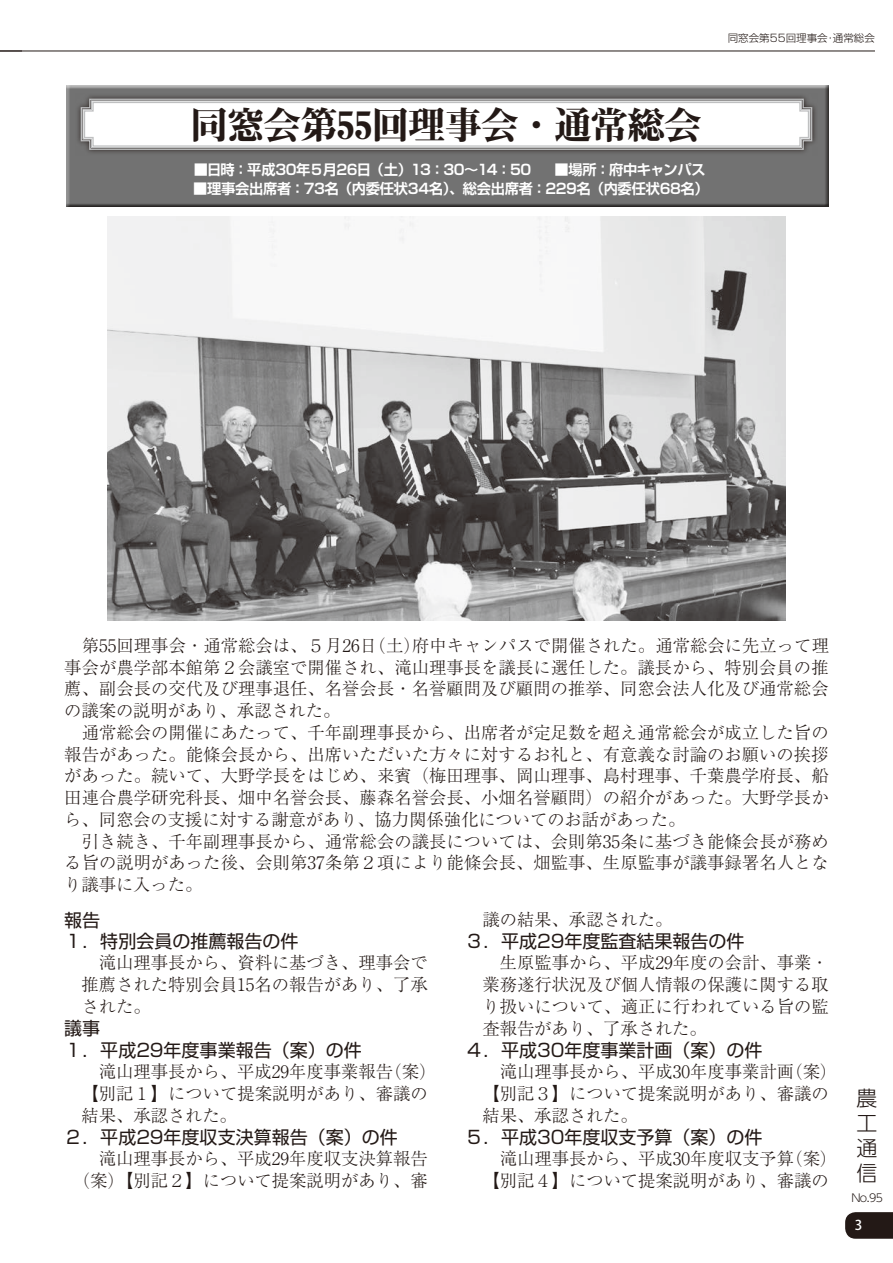
<style>
.page{position:relative;width:893px;height:1263px;background:#fff}
.page>*{position:absolute;margin:0;border:0;box-sizing:border-box;transform-origin:0 0}
.t1{font:37.65px "Midashi Min Pro MA31";letter-spacing:-.04em;color:#231916}
.t2{font:300 20.85px/25px "UD Shin Go Pro";color:#231916;text-align:justify}
.t3{font:18px/21.8px "Shin Go Pro";color:#231916}
.t4{font:300 17.25px/21.8px "Ryumin Pr 6 N";letter-spacing:.005em;color:#231916;text-align:justify}
.t5{font:700 14.25px "Shin Go Pro De";letter-spacing:-.025em;color:#fff}
.t6{font:500 13.5px "Koz Go Pro";color:#fff}
.t7{font:300 10.95px "UD Shin Go Pro";color:#231916}
.t8{font:300 10.5px "Shin Go Pro";color:#231916}
</style>
<div class="page">
<div style="left:63px;top:85px;width:767px;height:124px;background:#231916;opacity:.75"></div>
<div style="left:75px;top:93px;width:743px;height:63px;background:linear-gradient(to bottom,#656463,#666565)"></div>
<svg style="left:80px;top:98px;width:733px;height:53px"></svg>
<img style="left:107px;top:217px;width:679px;height:404px">
<svg style="left:845px;top:1212px;width:48px;height:27px"></svg>
<hr style="left:0;top:51px;width:875px;height:1px;background:#231916">
<p class="t8" style="left:728px;top:29px;width:149px">同窓会第55回理事会･通常総会</p>
<h1 class="t1" style="left:190px;top:95px;width:513px">同窓会第55回理事会・通常総会</h1>
<p class="t5" style="left:194px;top:158px;width:513px">■日時：平成30年５月26日（土）13：30～14：50 　■場所：府中キャンパス</p>
<p class="t5" style="left:193px;top:177px;width:517px">■理事会出席者：73名（内委任状34名）、総会出席者：229名（内委任状68名）</p>
<p class="t4" style="left:64px;top:634px;width:766px;text-align:left">　第55回理事会・通常総会は、５月26日(土)府中キャンパスで開催された。通常総会に先立って理事会が農学部本館第２会議室で開催され、滝山理事長を議長に選任した。議長から、特別会員の推薦、副会長の交代及び理事退任、名誉会長・名誉顧問及び顧問の推挙、同窓会法人化及び通常総会の議案の説明があり、承認された。<br>　通常総会の開催にあたって、千年副理事長から、出席者が定足数を超え通常総会が成立した旨の報告があった。能條会長から、出席いただいた方々に対するお礼と、有意義な討論のお願いの挨拶があった。続いて、大野学長をはじめ、来賓（梅田理事、岡山理事、島村理事、千葉農学府長、船田連合農学研究科長、畑中名誉会長、藤森名誉会長、小畑名誉顧問）の紹介があった。大野学長から、同窓会の支援に対する謝意があり、協力関係強化についてのお話があった。<br>　引き続き、千年副理事長から、通常総会の議長については、会則第35条に基づき能條会長が務める旨の説明があった後、会則第37条第２項により能條会長、畑監事、生原監事が議事録署名人となり議事に入った。</p>
<p class="t3" style="left:64px;top:907px;width:235px">報告<br>１．特別会員の推薦報告の件</p>
<p class="t4" style="left:82px;top:951px;width:348px">　滝山理事長から、資料に基づき、理事会で推薦された特別会員15名の報告があり、了承された。</p>
<p class="t3" style="left:64px;top:1015px;width:299px">議事<br>１．平成29年度事業報告（案）の件</p>
<p class="t4" style="left:82px;top:1060px;width:348px">　滝山理事長から、平成29年度事業報告(案)【別記１】について提案説明があり、審議の結果、承認された。</p>
<p class="t3" style="left:64px;top:1124px;width:335px">２．平成29年度収支決算報告（案）の件</p>
<p class="t4" style="left:82px;top:1147px;width:348px">　滝山理事長から、平成29年度収支決算報告(案)【別記２】について提案説明があり、審</p>
<p class="t4" style="left:482px;top:907px;width:191px">議の結果、承認された。</p>
<p class="t3" style="left:465px;top:928px;width:281px">３．平成29年度監査結果報告の件</p>
<p class="t4" style="left:482px;top:951px;width:348px">　生原監事から、平成29年度の会計、事業・業務遂行状況及び個人情報の保護に関する取り扱いについて、適正に行われている旨の監査報告があり、了承された。</p>
<p class="t3" style="left:465px;top:1037px;width:299px">４．平成30年度事業計画（案）の件</p>
<p class="t4" style="left:482px;top:1060px;width:348px">　滝山理事長から、平成30年度事業計画(案)【別記３】について提案説明があり、審議の結果、承認された。</p>
<p class="t3" style="left:465px;top:1124px;width:299px">５．平成30年度収支予算（案）の件</p>
<p class="t4" style="left:482px;top:1147px;width:348px">　滝山理事長から、平成30年度収支予算(案)【別記４】について提案説明があり、審議の</p>
<p class="t2" style="left:857px;top:1085px;width:22px">農工通信</p>
<p class="t7" style="left:851px;top:1189px;width:33px">No.95</p>
<p class="t6" style="left:855px;top:1217px;width:9px">3</p>
</div>
